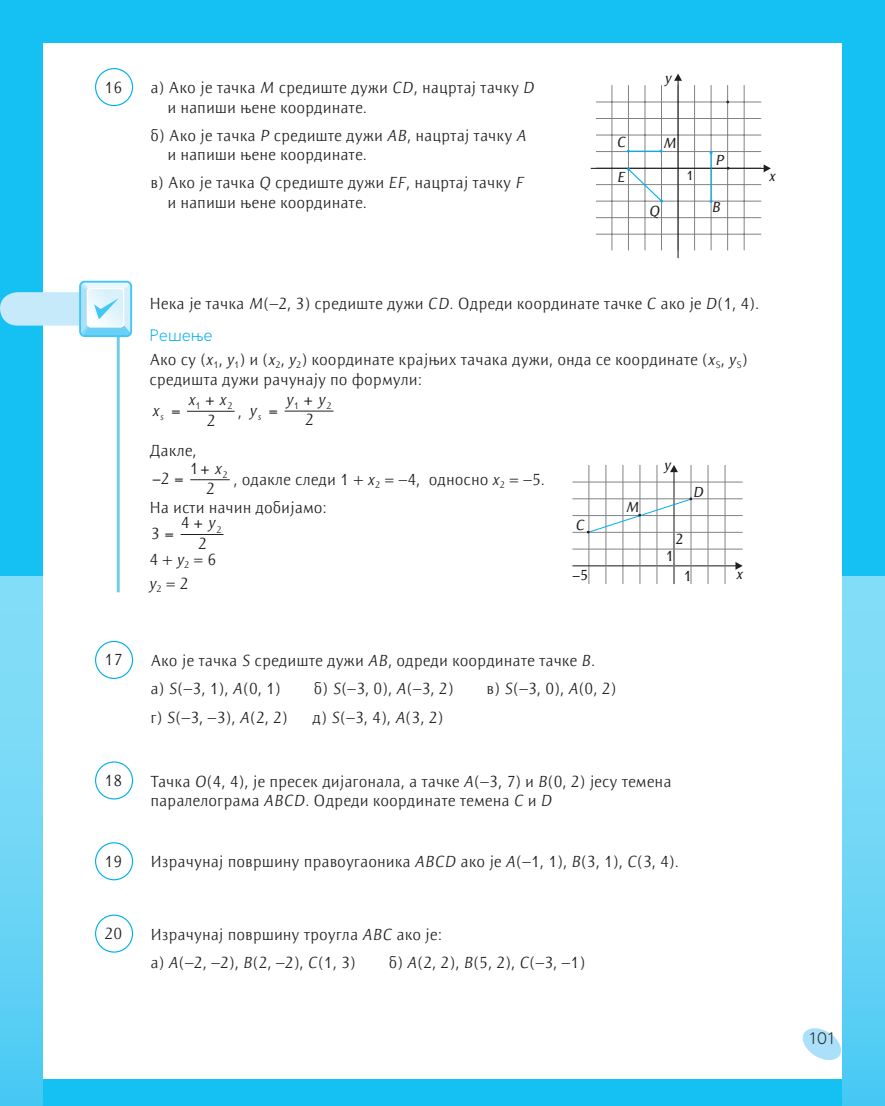
<style>
.page{position:relative;width:885px;height:1106px;background:#fff}
.page>*{position:absolute;margin:0;border:0;box-sizing:border-box;transform-origin:0 0}
.t1{font:300 16.5px/19.5px "Resavska Sans Cyr";color:#231f20}
.t2{font:300 16.5px "Resavska Sans Latin";color:#231f20}
.t3{font:16.5px "Grancla";color:#00aeef}
.t4{font:italic 300 16.5px "Resavska Sans Latin";color:#231f20}
.t5{font:16.5px "Grancla";color:#231f20}
.t6{font:italic 500 15px "Resavska Sans Latin";color:#231f20}
.t7{font:500 15px "Resavska Sans Latin";color:#231f20}
.t8{font:500 13.5px "Resavska Sans Latin";color:#231f20}
.t9{font:300 9.75px "Resavska Sans Latin";color:#231f20}
.t10{font:italic 300 9.75px "Resavska Sans Latin";color:#231f20}
.s1{font-family:"Resavska Sans Latin";font-style:italic}
</style>
<div class="page">
<div style="left:0;top:0;width:43px;height:1106px;background:#15c0f2"></div>
<div style="left:842px;top:0;width:42px;height:1106px;background:#15c0f2"></div>
<div style="left:0;top:1079px;width:884px;height:27px;background:#15c0f2"></div>
<div style="left:0;top:0;width:884px;height:43px;background:#15c0f2"></div>
<div style="left:842px;top:576px;width:42px;height:530px;background:linear-gradient(to bottom,#8ce0f8,#50cbf4)"></div>
<div style="left:0;top:576px;width:43px;height:530px;background:linear-gradient(to bottom,#8ce0f8,#50cbf4)"></div>
<svg style="left:802px;top:1026px;width:41px;height:35px"></svg>
<div style="left:95px;top:68px;width:38px;height:38px;border:1px solid #00aeef;border-radius:50%"></div>
<div style="left:95px;top:641px;width:38px;height:38px;border:1px solid #00aeef;border-radius:50%"></div>
<div style="left:95px;top:761px;width:38px;height:38px;border:1px solid #00aeef;border-radius:50%"></div>
<div style="left:95px;top:842px;width:38px;height:38px;border:1px solid #00aeef;border-radius:50%"></div>
<div style="left:95px;top:914px;width:38px;height:38px;border:1px solid #00aeef;border-radius:50%"></div>
<hr style="left:743px;top:85px;width:1px;height:165px;background:#808285">
<hr style="left:596px;top:234px;width:165px;height:1px;background:#808285">
<hr style="left:727px;top:85px;width:1px;height:165px;background:#808285">
<hr style="left:596px;top:217px;width:165px;height:1px;background:#808285">
<hr style="left:710px;top:85px;width:1px;height:165px;background:#808285">
<hr style="left:596px;top:201px;width:165px;height:1px;background:#808285">
<hr style="left:628px;top:85px;width:1px;height:165px;background:#808285">
<hr style="left:596px;top:118px;width:165px;height:1px;background:#808285">
<hr style="left:661px;top:85px;width:1px;height:165px;background:#808285">
<hr style="left:596px;top:151px;width:165px;height:1px;background:#808285">
<hr style="left:694px;top:85px;width:1px;height:165px;background:#808285">
<hr style="left:596px;top:184px;width:165px;height:1px;background:#808285">
<hr style="left:611px;top:85px;width:1px;height:165px;background:#808285">
<hr style="left:596px;top:102px;width:165px;height:1px;background:#808285">
<hr style="left:644px;top:85px;width:1px;height:165px;background:#808285">
<hr style="left:596px;top:135px;width:165px;height:1px;background:#808285">
<hr style="left:590px;top:168px;width:174px;height:1px;background:#231f20">
<svg style="left:763px;top:164px;width:7px;height:8px"></svg>
<hr style="left:677px;top:80px;width:1px;height:178px;background:#231f20">
<svg style="left:674px;top:74px;width:8px;height:7px"></svg>
<hr style="left:627px;top:151px;width:34px;height:1px;background:#00aeef">
<hr style="left:710px;top:152px;width:1px;height:50px;background:#00aeef">
<svg style="left:626px;top:167px;width:37px;height:36px"></svg>
<hr style="left:187px;top:411px;width:47px;height:1px;background:#231f20">
<hr style="left:284px;top:411px;width:49px;height:1px;background:#231f20">
<hr style="left:190px;top:479px;width:40px;height:1px;background:#231f20">
<hr style="left:181px;top:534px;width:42px;height:1px;background:#231f20">
<hr style="left:117px;top:324px;width:3px;height:268px;background:#71cee1">
<svg style="left:0;top:281px;width:132px;height:56px"></svg>
<hr style="left:572px;top:515px;width:170px;height:1px;background:#808285">
<hr style="left:622px;top:465px;width:1px;height:119px;background:#808285">
<hr style="left:572px;top:481px;width:170px;height:1px;background:#808285">
<hr style="left:588px;top:465px;width:1px;height:119px;background:#808285">
<hr style="left:572px;top:565px;width:164px;height:1px;background:#231f20">
<svg style="left:735px;top:562px;width:7px;height:8px"></svg>
<hr style="left:673px;top:471px;width:1px;height:113px;background:#231f20">
<svg style="left:670px;top:465px;width:7px;height:7px"></svg>
<hr style="left:572px;top:548px;width:170px;height:1px;background:#808285">
<hr style="left:656px;top:465px;width:1px;height:119px;background:#808285">
<hr style="left:572px;top:532px;width:170px;height:1px;background:#808285">
<hr style="left:639px;top:465px;width:1px;height:119px;background:#808285">
<hr style="left:572px;top:498px;width:170px;height:1px;background:#808285">
<hr style="left:605px;top:465px;width:1px;height:119px;background:#808285">
<hr style="left:690px;top:465px;width:1px;height:119px;background:#808285">
<hr style="left:707px;top:465px;width:1px;height:119px;background:#808285">
<hr style="left:724px;top:465px;width:1px;height:119px;background:#808285">
<svg style="left:587px;top:497px;width:105px;height:36px"></svg>
<p class="t1" style="left:105px;top:77px;width:19px">16</p>
<p class="t1" style="left:167px;top:78px;width:369px;text-indent:-17px">a) Ako je ta~ka <span class="s1">M</span> sredi{te du`i <span class="s1">CD</span>, nacrtaj ta~ku <span class="s1">D </span>i napi{i wene koordinate.</p>
<p class="t1" style="left:167px;top:126px;width:361px;text-indent:-17px">b) Ako je ta~ka <span class="s1">P</span> sredi{te du`i <span class="s1">AB</span>, nacrtaj ta~ku <span class="s1">A </span>i napi{i wene koordinate.</p>
<p class="t1" style="left:167px;top:173px;width:358px;text-indent:-17px">v) Ako je ta~ka <span class="s1">Q</span> sredi{te du`i <span class="s1">EF</span>, nacrtaj ta~ku <span class="s1">F </span>i napi{i wene koordinate.</p>
<p class="t6" style="left:617px;top:134px;width:11px">C</p>
<p class="t6" style="left:617px;top:169px;width:9px">E</p>
<p class="t6" style="left:665px;top:69px;width:8px">y</p>
<p class="t6" style="left:663px;top:134px;width:15px">M</p>
<p class="t6" style="left:649px;top:202px;width:12px">Q</p>
<p class="t8" style="left:686px;top:168px;width:9px">1</p>
<p class="t6" style="left:715px;top:151px;width:10px">P</p>
<p class="t6" style="left:712px;top:199px;width:10px">B</p>
<p class="t6" style="left:769px;top:167px;width:8px">x</p>
<p class="t1" style="left:149px;top:294px;width:611px">Neka je ta~ka <span class="s1">M</span>(−2, 3) sredi{te du`i <span class="s1">CD</span>. Odredi koordinate ta~ke <span class="s1">C</span> ako je <span class="s1">D</span>(1, 4).</p>
<p class="t3" style="left:149px;top:326px;width:65px">Решење</p>
<p class="t1" style="left:149px;top:350px;width:599px">Ako su (<span class="s1">x</span><sub>1</sub>, <span class="s1">y</span><sub>1</sub>) i (<span class="s1">x</span><sub>2</sub>, <span class="s1">y</span><sub>2</sub>) koordinate krajwih ta~aka du`i, onda se koordinate (<span class="s1">x</span><sub>S</sub>, <span class="s1">y</span><sub>S</sub>) sredi{ta du`i ra~unaju po formuli:</p>
<p class="t4" style="left:152px;top:401px;width:9px">x</p>
<p class="t4" style="left:286px;top:390px;width:9px">y</p>
<p class="t4" style="left:318px;top:390px;width:9px">y</p>
<p class="t4" style="left:188px;top:390px;width:9px">x</p>
<p class="t4" style="left:220px;top:390px;width:9px">x</p>
<p class="t9" style="left:294px;top:400px;width:7px">1</p>
<p class="t9" style="left:326px;top:400px;width:7px">2</p>
<p class="t2" style="left:305px;top:410px;width:10px">2</p>
<p class="t9" style="left:196px;top:400px;width:7px">1</p>
<p class="t9" style="left:227px;top:400px;width:7px">2</p>
<p class="t2" style="left:207px;top:411px;width:10px">2</p>
<p class="t1" style="left:238px;top:402px;width:21px">, <span class="s1">y</span></p>
<p class="t10" style="left:258px;top:411px;width:5px">s</p>
<p class="t10" style="left:160px;top:411px;width:5px">s</p>
<p class="t1" style="left:149px;top:441px;width:49px">Dakle,</p>
<p class="t2" style="left:152px;top:469px;width:19px">−2</p>
<p class="t2" style="left:190px;top:459px;width:10px">1</p>
<p class="t9" style="left:215px;top:469px;width:15px">2<sup>x</sup></p>
<p class="t1" style="left:149px;top:465px;width:397px;line-height:28px;text-indent:84px">, odakle sledi 1 + <span class="s1">x</span><sub>2</sub> = −4, odnosno <span class="s1">x</span><sub>2</sub> = −5.<br>Na isti na~in dobijamo:</p>
<p class="t2" style="left:151px;top:524px;width:10px">3</p>
<p class="t2" style="left:206px;top:479px;width:10px">2</p>
<p class="t2" style="left:181px;top:513px;width:10px">4</p>
<p class="t9" style="left:208px;top:524px;width:15px">2<sup>y</sup></p>
<p class="t1" style="left:149px;top:547px;width:68px;line-height:24px">4 + <span class="s1">y</span><sub>2</sub> = 6 <span class="s1">y</span><sub>2</sub> = 2</p>
<p class="t2" style="left:198px;top:534px;width:10px">2</p>
<p class="t6" style="left:575px;top:516px;width:11px">C</p>
<p class="t6" style="left:626px;top:498px;width:15px">M</p>
<p class="t6" style="left:664px;top:456px;width:8px">y</p>
<p class="t6" style="left:693px;top:483px;width:12px">D</p>
<p class="t7" style="left:675px;top:530px;width:10px">2</p>
<p class="t7" style="left:665px;top:547px;width:10px">1</p>
<p class="t7" style="left:572px;top:566px;width:18px">−5</p>
<p class="t7" style="left:683px;top:567px;width:10px">1</p>
<p class="t1" style="left:105px;top:650px;width:19px">17</p>
<p class="t1" style="left:150px;top:646px;width:446px;line-height:28.3px">Ako je ta~ka <span class="s1">S</span> sredi{te du`i <span class="s1">AB</span>, odredi koordinate ta~ke <span class="s1">B</span>. a) <span class="s1">S</span>(−3, 1), <span class="s1">A</span>(0, 1)</p>
<p class="t1" style="left:314px;top:679px;width:141px">b) <span class="s1">S</span>(−3, 0), <span class="s1">A</span>(−3, 2)</p>
<p class="t1" style="left:486px;top:679px;width:131px">v) <span class="s1">S</span>(−3, 0), <span class="s1">A</span>(0, 2)</p>
<p class="t1" style="left:150px;top:707px;width:139px">g) <span class="s1">S</span>(−3, −3), <span class="s1">A</span>(2, 2)</p>
<p class="t1" style="left:312px;top:707px;width:132px">d) <span class="s1">S</span>(−3, 4), <span class="s1">A</span>(3, 2)</p>
<p class="t1" style="left:105px;top:770px;width:19px">18</p>
<p class="t1" style="left:150px;top:771px;width:522px">Ta~ka <span class="s1">O</span>(4, 4), je presek dijagonala, a ta~ke <span class="s1">A</span>(−3, 7) i <span class="s1">B</span>(0, 2) jesu temena paralelograma <span class="s1">ABCD</span>. Odredi koordinate temena <span class="s1">C</span> i <span class="s1">D</span></p>
<p class="t1" style="left:105px;top:851px;width:19px">19</p>
<p class="t1" style="left:150px;top:852px;width:530px">Izra~unaj povr{inu pravougaonika <span class="s1">ABCD</span> ako je <span class="s1">A</span>(−1, 1), <span class="s1">B</span>(3, 1), <span class="s1">C</span>(3, 4).</p>
<p class="t1" style="left:105px;top:923px;width:19px">20</p>
<p class="t1" style="left:150px;top:920px;width:293px;line-height:28.3px">Izra~unaj povr{inu trougla <span class="s1">ABC</span> ako je: a) <span class="s1">A</span>(−2, −2), <span class="s1">B</span>(2, −2), <span class="s1">C</span>(1, 3)</p>
<p class="t1" style="left:389px;top:952px;width:198px">b) <span class="s1">A</span>(2, 2), <span class="s1">B</span>(5, 2), <span class="s1">C</span>(−3, −1)</p>
<p class="t6" style="left:736px;top:565px;width:8px">x</p>
<p class="t5" style="left:808px;top:1028px;width:29px">101</p>
</div>
